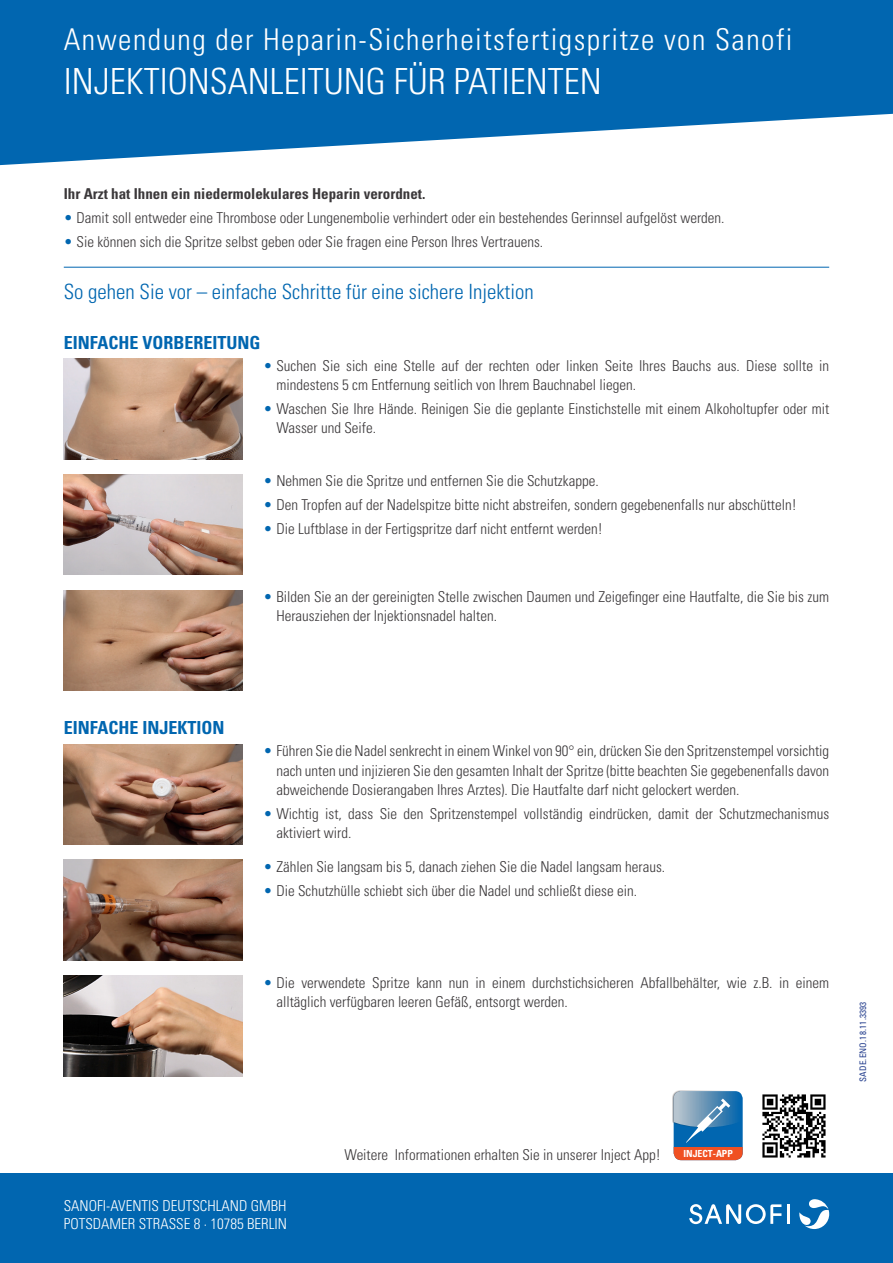
<style>
.page{position:relative;width:893px;height:1263px;background:#fff}
.page>*{position:absolute;margin:0;border:0;box-sizing:border-box;transform-origin:0 0}
.t1{font:300 condensed 36px "Univers LT";color:#fff}
.t2{font:300 condensed 30px "Univers LT";letter-spacing:.05em;color:#fff}
.t3{font:300 condensed 21px "Univers LT";color:#0166b0}
.t4{font:700 condensed 18px "Univers LT";color:#0166b0}
.t5{font:300 condensed 15px/19.5px "Univers LT";color:#3b383a}
.t6{font:300 condensed 15px/18px "Univers LT";color:#fff}
.t7{font:700 condensed 15px "Univers LT";color:#3b383a}
.t8{font:700 condensed 9.75px "Univers LT";color:#fff}
.t9{font:condensed 9px "Univers LT";letter-spacing:.025em;color:#253f8e}
.s1{color:#0166b0}
</style>
<div class="page">
<svg style="left:0;top:0;width:893px;height:165px;fill:#0166b0"></svg>
<hr style="left:64px;top:267px;width:765px;height:1px;background:#0166b0">
<div style="left:0;top:1174px;width:893px;height:89px;background:#0166b0"></div>
<hr style="left:787px;top:1204px;width:2px;height:20px;background:#fff">
<svg style="left:689px;top:1204px;width:92px;height:20px"></svg>
<svg style="left:799px;top:1199px;width:30px;height:30px"></svg>
<div style="left:674px;top:1091px;width:69px;height:69px;background:#0166b0;border-radius:8px"></div>
<div style="left:674px;top:1147px;width:69px;height:13px;background:#f05022"></div>
<div style="left:672px;top:1090px;width:68px;height:38px;background:#231f20;opacity:.75"></div>
<svg style="left:674px;top:1091px;width:69px;height:52px"></svg>
<img style="left:762px;top:1094px;width:64px;height:64px">
<img style="left:64px;top:359px;width:178px;height:100px">
<img style="left:64px;top:474px;width:178px;height:101px">
<img style="left:64px;top:590px;width:178px;height:100px">
<img style="left:64px;top:860px;width:178px;height:100px">
<img style="left:64px;top:976px;width:178px;height:100px">
<img style="left:64px;top:744px;width:178px;height:101px">
<h2 class="t2" style="left:64px;top:22px;width:730px">Anwendung der Heparin-Sicherheitsfertigspritze von Sanofi</h2>
<h1 class="t1" style="left:64px;top:59px;width:539px">INJEKTIONSANLEITUNG FÜR PATIENTEN</h1>
<p class="t7" style="left:64px;top:184px;width:363px">Ihr Arzt hat Ihnen ein niedermolekulares Heparin verordnet.</p>
<p class="t5" style="left:64px;top:208px;width:662px"><span class="s1">•</span> Damit soll entweder eine Thrombose oder Lungenembolie verhindert oder ein bestehendes Gerinnsel aufgelöst werden.</p>
<p class="t5" style="left:64px;top:231px;width:481px"><span class="s1">•</span> Sie können sich die Spritze selbst geben oder Sie fragen eine Person Ihres Vertrauens.</p>
<h3 class="t3" style="left:64px;top:279px;width:471px">So gehen Sie vor – einfache Schritte für eine sichere Injektion</h3>
<p class="t4" style="left:64px;top:331px;width:198px">EINFACHE VORBEREITUNG</p>
<p class="t5" style="left:276px;top:355px;width:554px;text-indent:-13px"><span class="s1">•</span> Suchen Sie sich eine Stelle auf der rechten oder linken Seite Ihres Bauchs aus. Diese sollte in mindestens 5 cm Entfernung seitlich von Ihrem Bauchnabel liegen.</p>
<p class="t5" style="left:276px;top:399px;width:554px;text-indent:-13px"><span class="s1">•</span> Waschen Sie Ihre Hände. Reinigen Sie die geplante Einstichstelle mit einem Alkoholtupfer oder mit<br>Wasser und Seife.</p>
<p class="t5" style="left:264px;top:471px;width:337px"><span class="s1">•</span> Nehmen Sie die Spritze und entfernen Sie die Schutzkappe.</p>
<p class="t5" style="left:264px;top:495px;width:534px"><span class="s1">•</span> Den Tropfen auf der Nadelspitze bitte nicht abstreifen, sondern gegebenenfalls nur abschütteln!</p>
<p class="t5" style="left:264px;top:519px;width:341px"><span class="s1">•</span> Die Luftblase in der Fertigspritze darf nicht entfernt werden!</p>
<p class="t5" style="left:276px;top:587px;width:554px;text-indent:-13px"><span class="s1">•</span> Bilden Sie an der gereinigten Stelle zwischen Daumen und Zeigefinger eine Hautfalte, die Sie bis zum<br>Herausziehen der Injektionsnadel halten.</p>
<p class="t4" style="left:64px;top:717px;width:162px">EINFACHE INJEKTION</p>
<p class="t5" style="left:276px;top:741px;width:554px;text-align:justify;text-indent:-13px"><span class="s1">•</span> Führen Sie die Nadel senkrecht in einem Winkel von 90° ein, drücken Sie den Spritzenstempel vorsichtig nach unten und injizieren Sie den gesamten Inhalt der Spritze (bitte beachten Sie gegebenenfalls davon abweichende Dosierangaben Ihres Arztes). Die Hautfalte darf nicht gelockert werden.</p>
<p class="t5" style="left:276px;top:804px;width:554px;text-indent:-13px"><span class="s1">•</span> Wichtig ist, dass Sie den Spritzenstempel vollständig eindrücken, damit der Schutzmechanismus aktiviert wird.</p>
<p class="t5" style="left:264px;top:857px;width:403px"><span class="s1">•</span> Zählen Sie langsam bis 5, danach ziehen Sie die Nadel langsam heraus.</p>
<p class="t5" style="left:264px;top:880px;width:375px"><span class="s1">•</span> Die Schutzhülle schiebt sich über die Nadel und schließt diese ein.</p>
<p class="t5" style="left:276px;top:972px;width:554px;text-indent:-13px"><span class="s1">•</span> Die verwendete Spritze kann nun in einem durchstichsicheren Abfallbehälter, wie z.B. in einem alltäglich verfügbaren leeren Gefäß, entsorgt werden.</p>
<p class="t6" style="left:64px;top:1197px;width:225px">SANOFI-AVENTIS DEUTSCHLAND GMBH<br>POTSDAMER STRASSE 8 · 10785 BERLIN</p>
<p class="t5" style="left:344px;top:1145px;width:318px">Weitere Informationen erhalten Sie in unserer Inject App!</p>
<p class="t8" style="left:683px;top:1148px;width:51px">INJECT-APP</p>
<p class="t9" style="left:857px;top:1082px;width:82px;rotate:-90deg">SADE.ENO.18.11.3393</p>
</div>
